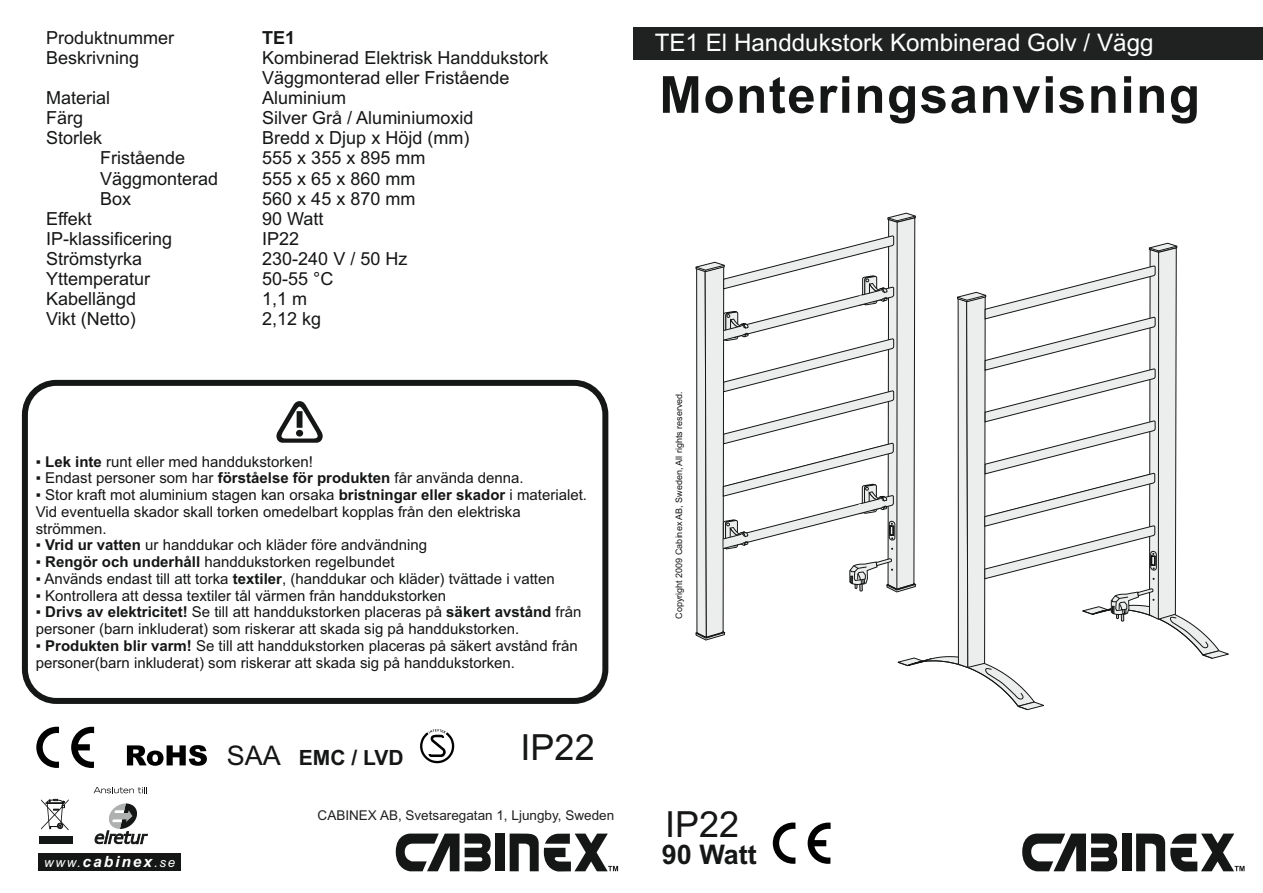
<style>
.page{position:relative;width:1263px;height:893px;background:#fff}
.page>*{position:absolute;margin:0;border:0;box-sizing:border-box;transform-origin:0 0}
.t1{font:700 51.15px "Arial";letter-spacing:.03em;color:#151616}
.t2{font:36px "Arial";color:#151616}
.t3{font:700 27px "Arial";color:#151616}
.t4{font:27px "Arial";color:#151616}
.t5{font:24.15px "Arial";color:#fff}
.t6{font:700 21px "Arial";color:#151616}
.t7{font:18px/20.1px "Arial";color:#151616}
.t8{font:700 18px "Arial";color:#151616}
.t9{font:15px/16.8px "Arial";color:#151616}
.t10{font:13.5px "Arial";color:#1f2220}
.t11{font:italic 13.35px "Arial";color:#fff}
.t12{font:9px "Arial";color:#151616}
.s1{font-weight:700}
.s2{font-weight:700;font-size:15.45px}
</style>
<div class="page">
<div style="left:633px;top:28px;width:630px;height:32px;background:#1f2220"></div>
<svg style="left:41px;top:798px;width:28px;height:32px"></svg>
<div style="left:39px;top:836px;width:34px;height:7px;background:#151616"></div>
<div style="left:496px;top:834px;width:9px;height:37px;background:#151616"></div>
<svg style="left:465px;top:833px;width:26px;height:38px"></svg>
<svg style="left:396px;top:834px;width:63px;height:37px"></svg>
<svg style="left:510px;top:834px;width:108px;height:37px"></svg>
<div style="left:38px;top:853px;width:142px;height:18px;background:#151616"></div>
<svg style="left:71px;top:727px;width:23px;height:41px"></svg>
<svg style="left:36px;top:727px;width:23px;height:41px"></svg>
<svg style="left:95px;top:803px;width:53px;height:41px"></svg>
<svg style="left:94px;top:787px;width:53px;height:6px"></svg>
<svg style="left:127px;top:745px;width:80px;height:21px"></svg>
<div style="left:22px;top:380px;width:586px;height:324px;border:6px solid #151616;border-radius:32px"></div>
<svg style="left:276px;top:401px;width:47px;height:42px"></svg>
<svg style="left:695px;top:27px;width:549px;height:845px"></svg>
<svg style="left:420px;top:729px;width:34px;height:34px"></svg>
<p class="t7" style="left:46px;top:29px;width:130px">Produktnummer</p>
<p class="t8" style="left:262px;top:31px;width:35px">TE1</p>
<p class="t7" style="left:46px;top:49px;width:95px">Beskrivning</p>
<p class="t7" style="left:262px;top:49px;width:288px">Kombinerad Elektrisk Handdukstork<br>Väggmonterad eller Fristående</p>
<p class="t7" style="left:46px;top:89px;width:66px">Material</p>
<p class="t7" style="left:262px;top:89px;width:86px">Aluminium</p>
<p class="t7" style="left:46px;top:110px;width:39px">Färg</p>
<p class="t7" style="left:262px;top:110px;width:213px">Silver Grå / Aluminiumoxid</p>
<p class="t7" style="left:46px;top:130px;width:58px">Storlek</p>
<p class="t7" style="left:262px;top:130px;width:209px">Bredd x Djup x Höjd (mm)</p>
<p class="t7" style="left:100px;top:150px;width:87px">Fristående</p>
<p class="t7" style="left:262px;top:150px;width:165px">555 x 355 x 895 mm</p>
<p class="t7" style="left:100px;top:170px;width:120px">Väggmonterad</p>
<p class="t7" style="left:262px;top:170px;width:155px">555 x 65 x 860 mm</p>
<p class="t7" style="left:100px;top:190px;width:33px">Box</p>
<p class="t7" style="left:262px;top:190px;width:155px">560 x 45 x 870 mm</p>
<p class="t7" style="left:46px;top:210px;width:47px">Effekt</p>
<p class="t7" style="left:262px;top:210px;width:63px">90 Watt</p>
<p class="t7" style="left:46px;top:230px;width:128px">IP-klassificering</p>
<p class="t7" style="left:262px;top:230px;width:39px">IP22</p>
<p class="t7" style="left:46px;top:250px;width:98px">Strömstyrka</p>
<p class="t7" style="left:262px;top:250px;width:147px">230-240 V / 50 Hz</p>
<p class="t7" style="left:46px;top:270px;width:106px">Yttemperatur</p>
<p class="t7" style="left:262px;top:270px;width:73px">50-55 °C</p>
<p class="t7" style="left:46px;top:290px;width:92px">Kabellängd</p>
<p class="t7" style="left:262px;top:290px;width:47px">1,1 m</p>
<p class="t7" style="left:46px;top:311px;width:91px">Vikt (Netto)</p>
<p class="t7" style="left:262px;top:311px;width:61px">2,12 kg</p>
<p class="t9" style="left:36px;top:454px;width:279px">▪ <span class="s1">Lek inte</span> runt eller med handdukstorken!</p>
<p class="t9" style="left:36px;top:471px;width:490px">▪ Endast personer som har <span class="s1">förståelse för produkten</span> får använda denna.</p>
<p class="t9" style="left:36px;top:488px;width:553px">▪ Stor kraft mot aluminium stagen kan orsaka <span class="s1">bristningar eller skador</span> i materialet.<br>Vid eventuella skador skall torken omedelbart kopplas från den elektriska strömmen.</p>
<p class="t9" style="left:36px;top:538px;width:393px">▪ <span class="s1">Vrid ur vatten</span> ur handdukar och kläder före andvändning</p>
<p class="t9" style="left:36px;top:555px;width:360px">▪ <span class="s1">Rengör och underhåll</span> handdukstorken regelbundet</p>
<p class="t9" style="left:36px;top:572px;width:520px">▪ Används endast till att torka <span class="s1">textiler</span>, (handdukar och kläder) tvättade i vatten</p>
<p class="t9" style="left:36px;top:588px;width:412px">▪ Kontrollera att dessa textiler tål värmen från handdukstorken</p>
<p class="t9" style="left:36px;top:605px;width:547px">▪ <span class="s1">Drivs av elektricitet!</span> Se till att handdukstorken placeras på <span class="s1">säkert avstånd</span> från personer (barn inkluderat) som riskerar att skada sig på handdukstorken.</p>
<p class="t9" style="left:36px;top:639px;width:544px">▪ <span class="s1">Produkten blir varm!</span> Se till att handdukstorken placeras på säkert avstånd från personer(barn inkluderat) som riskerar att skada sig på handdukstorken.</p>
<p class="t11" style="left:44px;top:857px;width:132px">www.<span class="s2">cabinex</span>.se</p>
<h3 class="t4" style="left:227px;top:745px;width:56px">SAA</h3>
<h3 class="t6" style="left:299px;top:750px;width:106px">EMC / LVD</h3>
<h2 class="t2" style="left:521px;top:734px;width:76px">IP22</h2>
<p class="t10" style="left:318px;top:810px;width:298px">CABINEX AB, Svetsaregatan 1, Ljungby, Sweden</p>
<h3 class="t5" style="left:655px;top:33px;width:500px">TE1 El Handdukstork Kombinerad Golv / Vägg</h3>
<h1 class="t1" style="left:659px;top:76px;width:542px">Monteringsanvisning</h1>
<p class="t12" style="left:676px;top:618px;width:229px;rotate:-90deg">Copyright 2009 Cabinex AB, Sweden, All rights reserved.</p>
<h2 class="t2" style="left:665px;top:811px;width:76px">IP22</h2>
<h3 class="t3" style="left:662px;top:845px;width:97px">90 Watt</h3>
</div>
